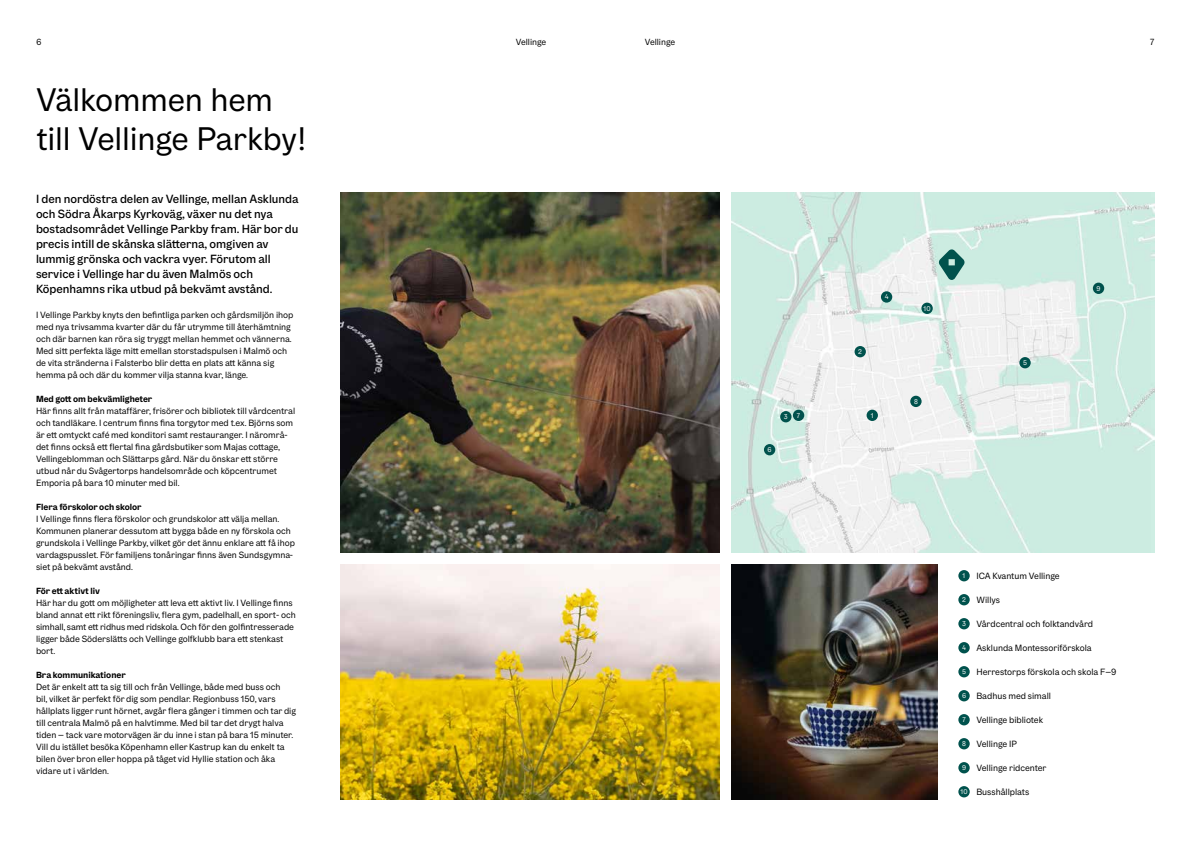
<style>
.page{position:relative;width:1191px;height:842px;background:#fff}
.page>*{position:absolute;margin:0;border:0;box-sizing:border-box;transform-origin:0 0}
.t1{font:33px/39px "OBOS Text";letter-spacing:-.005em;color:#000}
.t2{font:500 12px/15px "OBOS Text";color:#000}
.t3{font:9.1px/12px "OBOS Text";color:#000}
.t4{font:700 9px "OBOS Text";color:#000}
.t5{font:9px "OBOS Text";color:#000}
.t6{font:7px "OBOS Text";color:#fff}
</style>
<div class="page">
<img style="left:731px;top:564px;width:206px;height:236px">
<img style="left:341px;top:192px;width:378px;height:360px">
<img style="left:731px;top:192px;width:424px;height:360px">
<img style="left:341px;top:564px;width:378px;height:236px">
<div style="left:958px;top:570px;width:11px;height:11px;background:#00524d;border-radius:50%"></div>
<div style="left:958px;top:594px;width:11px;height:11px;background:#00524d;border-radius:50%"></div>
<div style="left:958px;top:618px;width:11px;height:11px;background:#00524d;border-radius:50%"></div>
<div style="left:958px;top:642px;width:11px;height:11px;background:#00524d;border-radius:50%"></div>
<div style="left:958px;top:666px;width:11px;height:11px;background:#00524d;border-radius:50%"></div>
<div style="left:958px;top:690px;width:11px;height:11px;background:#00524d;border-radius:50%"></div>
<div style="left:958px;top:714px;width:11px;height:11px;background:#00524d;border-radius:50%"></div>
<div style="left:958px;top:738px;width:11px;height:11px;background:#00524d;border-radius:50%"></div>
<div style="left:866px;top:410px;width:12px;height:11px;background:#00524d;border-radius:50%"></div>
<div style="left:854px;top:346px;width:12px;height:11px;background:#00524d;border-radius:50%"></div>
<div style="left:780px;top:411px;width:11px;height:11px;background:#00524d;border-radius:50%"></div>
<div style="left:881px;top:291px;width:11px;height:12px;background:#00524d;border-radius:50%"></div>
<div style="left:1019px;top:357px;width:11px;height:11px;background:#00524d;border-radius:50%"></div>
<div style="left:764px;top:444px;width:11px;height:11px;background:#00524d;border-radius:50%"></div>
<div style="left:793px;top:410px;width:11px;height:11px;background:#00524d;border-radius:50%"></div>
<div style="left:910px;top:396px;width:11px;height:11px;background:#00524d;border-radius:50%"></div>
<svg style="left:938px;top:249px;width:27px;height:31px"></svg>
<div style="left:1092px;top:283px;width:12px;height:11px;background:#00524d;border-radius:50%"></div>
<div style="left:958px;top:762px;width:11px;height:11px;background:#00524d;border-radius:50%"></div>
<div style="left:958px;top:786px;width:11px;height:11px;background:#00524d;border-radius:50%"></div>
<div style="left:921px;top:303px;width:11px;height:11px;background:#00524d;border-radius:50%"></div>
<p class="t5" style="left:36px;top:36px;width:7px">6</p>
<p class="t5" style="left:516px;top:36px;width:32px">Vellinge</p>
<p class="t5" style="left:644px;top:36px;width:32px">Vellinge</p>
<p class="t5" style="left:1149px;top:36px;width:7px">7</p>
<h1 class="t1" style="left:36px;top:80px;width:272px">Välkommen hem till Vellinge Parkby!</h1>
<p class="t2" style="left:36px;top:192px;width:264px">I den nordöstra delen av Vellinge, mellan Asklunda och Södra Åkarps Kyrkoväg, växer nu det nya bostadsområdet Vellinge Parkby fram. Här bor du precis intill de skånska slätterna, omgiven av lummig grönska och vackra vyer. Förutom all service i Vellinge har du även Malmös och Köpenhamns rika utbud på bekvämt avstånd.</p>
<p class="t3" style="left:36px;top:309px;width:259px">I Vellinge Parkby knyts den befintliga parken och gårdsmiljön ihop med nya trivsamma kvarter där du får utrymme till återhämtning och där barnen kan röra sig tryggt mellan hemmet och vännerna.<br>Med sitt perfekta läge mitt emellan storstadspulsen i Malmö och de vita stränderna i Falsterbo blir detta en plats att känna sig hemma på och där du kommer vilja stanna kvar, länge.</p>
<p class="t4" style="left:36px;top:393px;width:118px">Med gott om bekvämligheter</p>
<p class="t3" style="left:36px;top:405px;width:261px">Här finns allt från mataffärer, frisörer och bibliotek till vårdcentral och tandläkare. I centrum finns fina torgytor med t.ex. Björns som är ett omtyckt café med konditori samt restauranger. I närområ&shy;det finns också ett flertal fina gårdsbutiker som Majas cottage, Vellingeblomman och Slättarps gård. När du önskar ett större utbud når du Svågertorps handelsområde och köpcentrumet Emporia på bara 10 minuter med bil.</p>
<p class="t4" style="left:36px;top:501px;width:107px">Flera förskolor och skolor</p>
<p class="t3" style="left:36px;top:513px;width:261px">I Vellinge finns flera förskolor och grundskolor att välja mellan.<br>Kommunen planerar dessutom att bygga både en ny förskola och grundskola i Vellinge Parkby, vilket gör det ännu enklare att få ihop vardagspusslet. För familjens tonåringar finns även Sundsgymna&shy;siet på bekvämt avstånd.</p>
<p class="t4" style="left:36px;top:585px;width:65px">För ett aktivt liv</p>
<p class="t3" style="left:36px;top:597px;width:261px">Här har du gott om möjligheter att leva ett aktivt liv. I Vellinge finns bland annat ett rikt föreningsliv, flera gym, padelhall, en sport- och simhall, samt ett ridhus med ridskola. Och för den golfintresserade ligger både Söderslätts och Vellinge golfklubb bara ett stenkast bort.</p>
<p class="t4" style="left:36px;top:669px;width:91px">Bra kommunikationer</p>
<p class="t3" style="left:36px;top:681px;width:262px">Det är enkelt att ta sig till och från Vellinge, både med buss och<br>bil, vilket är perfekt för dig som pendlar. Regionbuss 150, vars hållplats ligger runt hörnet, avgår flera gånger i timmen och tar dig till centrala Malmö på en halvtimme. Med bil tar det drygt halva tiden – tack vare motorvägen är du inne i stan på bara 15 minuter.<br>Vill du istället besöka Köpenhamn eller Kastrup kan du enkelt ta bilen över bron eller hoppa på tåget vid Hyllie station och åka vidare ut i världen.</p>
<p class="t6" style="left:767px;top:445px;width:6px">6</p>
<p class="t6" style="left:784px;top:412px;width:5px">3</p>
<p class="t6" style="left:797px;top:411px;width:5px">7</p>
<p class="t6" style="left:858px;top:347px;width:5px">2</p>
<p class="t6" style="left:884px;top:292px;width:5px">4</p>
<p class="t6" style="left:870px;top:411px;width:4px">1</p>
<p class="t6" style="left:923px;top:304px;width:9px">10</p>
<p class="t6" style="left:914px;top:397px;width:5px">8</p>
<p class="t6" style="left:1023px;top:358px;width:5px">5</p>
<p class="t6" style="left:1096px;top:284px;width:6px">9</p>
<p class="t6" style="left:962px;top:571px;width:4px">1</p>
<p class="t6" style="left:962px;top:595px;width:5px">2</p>
<p class="t6" style="left:962px;top:619px;width:5px">3</p>
<p class="t6" style="left:962px;top:643px;width:5px">4</p>
<p class="t6" style="left:962px;top:667px;width:5px">5</p>
<p class="t6" style="left:962px;top:691px;width:6px">6</p>
<p class="t6" style="left:962px;top:715px;width:5px">7</p>
<p class="t6" style="left:962px;top:739px;width:5px">8</p>
<p class="t6" style="left:962px;top:763px;width:6px">9</p>
<p class="t6" style="left:960px;top:787px;width:9px">10</p>
<p class="t3" style="left:976px;top:570px;width:85px">ICA Kvantum Vellinge</p>
<p class="t3" style="left:976px;top:594px;width:25px">Willys</p>
<p class="t3" style="left:976px;top:618px;width:118px">Vårdcentral och folktandvård</p>
<p class="t3" style="left:976px;top:642px;width:117px">Asklunda Montessoriförskola</p>
<p class="t3" style="left:976px;top:666px;width:141px">Herrestorps förskola och skola F–9</p>
<p class="t3" style="left:976px;top:690px;width:76px">Badhus med simall</p>
<p class="t3" style="left:976px;top:714px;width:68px">Vellinge bibliotek</p>
<p class="t3" style="left:976px;top:738px;width:42px">Vellinge IP</p>
<p class="t3" style="left:976px;top:762px;width:71px">Vellinge ridcenter</p>
<p class="t3" style="left:976px;top:786px;width:54px">Busshållplats</p>
</div>
